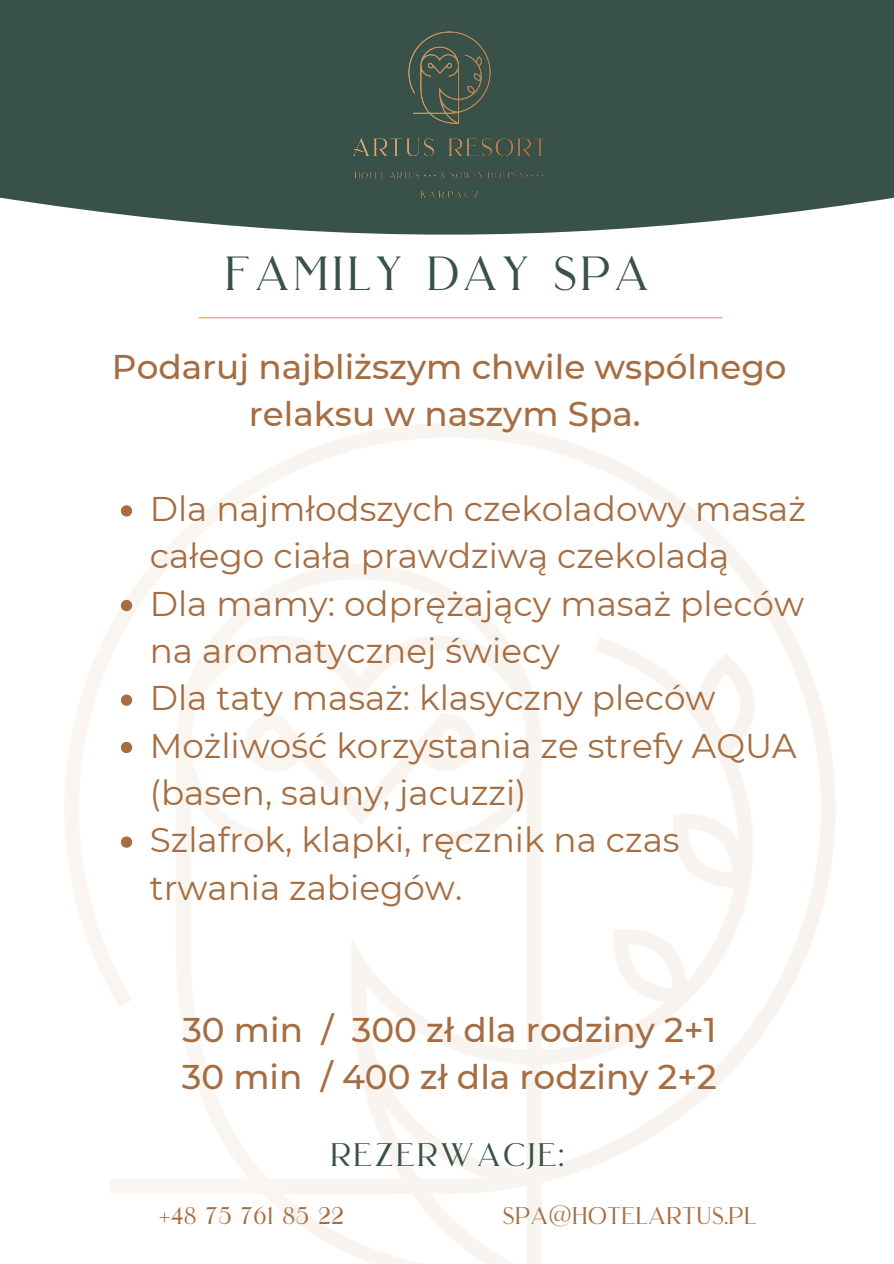
<style>
.page{position:relative;width:894px;height:1264px;background:#fff}
.page>*{position:absolute;margin:0;border:0;box-sizing:border-box;transform-origin:0 0}
.t1{font:47.85px "Brilon";letter-spacing:.075em;color:#385249}
.t2{font:34.2px/47.2px "Montserrat";color:#a66d42}
.t3{font:500 34.2px/47.2px "Montserrat";color:#a66d42;text-align:center}
.t4{font:32.55px "Brilon";letter-spacing:.075em;color:#385249}
.t5{font:24px "Brilon";letter-spacing:.02em;color:#a66d42}
</style>
<div class="page">
<div style="left:0;top:0;width:893px;height:227px;background:#385249"></div>
<div style="left:241px;top:0;width:416px;height:235px;background:#385249"></div>
<img style="left:65px;top:317px;width:771px;height:946px">
<svg style="left:198px;top:317px;width:524px;height:1px"></svg>
<svg style="left:121px;top:505px;width:11px;height:11px"></svg>
<svg style="left:121px;top:600px;width:11px;height:11px"></svg>
<svg style="left:121px;top:694px;width:11px;height:11px"></svg>
<svg style="left:121px;top:741px;width:11px;height:12px"></svg>
<svg style="left:121px;top:836px;width:11px;height:11px"></svg>
<p class="t1" style="left:225px;top:234px;width:426px">FAMILY DAY SPA</p>
<p class="t3" style="left:112px;top:343px;width:676px">Podaruj najbliższym chwile wspólnego relaksu w naszym Spa.</p>
<p class="t2" style="left:150px;top:485px;width:657px">Dla najmłodszych czekoladowy masaż całego ciała prawdziwą czekoladą</p>
<p class="t2" style="left:150px;top:580px;width:655px">Dla mamy: odprężający masaż pleców na aromatycznej świecy</p>
<p class="t2" style="left:150px;top:674px;width:567px">Dla taty masaż: klasyczny pleców</p>
<p class="t2" style="left:150px;top:721px;width:648px">Możliwość korzystania ze strefy AQUA (basen, sauny, jacuzzi)</p>
<p class="t2" style="left:150px;top:816px;width:531px">Szlafrok, klapki, ręcznik na czas trwania zabiegów.</p>
<p class="t3" style="left:182px;top:1005px;width:535px">30 min / 300 zł dla rodziny 2+1</p>
<p class="t3" style="left:182px;top:1052px;width:536px">30 min / 400 zł dla rodziny 2+2</p>
<p class="t4" style="left:330px;top:1128px;width:234px">REZERWACJE:</p>
<p class="t5" style="left:159px;top:1196px;width:187px">+48 75 761 85 22</p>
<p class="t5" style="left:502px;top:1196px;width:254px">SPA@HOTELARTUS.PL</p>
</div>
